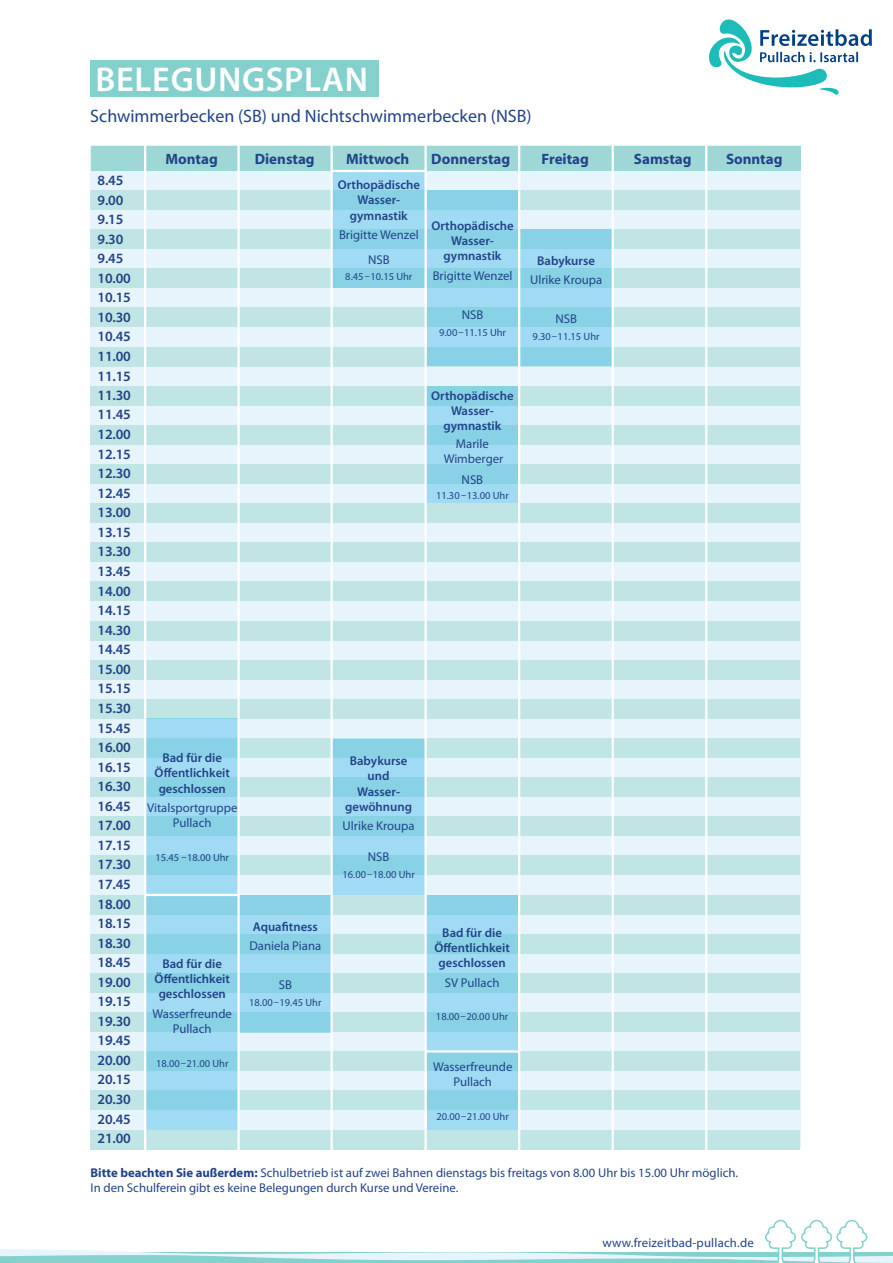
<style>
.page{position:relative;width:893px;height:1263px;background:#fff}
.page>*{position:absolute;margin:0;border:0;box-sizing:border-box;transform-origin:0 0}
.t1{font:600 34.5px "Myriad Pro";letter-spacing:.02em;color:#fff}
.t2{font:18px "Myriad Pro";color:#224389}
.t3{font:700 15px "Myriad";color:#224389}
.t4{font:600 14.25px/19.5px "Myriad Pro";letter-spacing:-.01em;color:#224389}
.t5{font:12.75px/15.3px "Myriad Pro";color:#224389;text-align:center}
.t6{font:600 12.75px/15.3px "Myriad Pro";color:#224389;text-align:center}
.t7{font:10.5px "Myriad Pro";color:#224389}
.s1{font-weight:700}
</style>
<div class="page">
<svg style="left:709px;top:19px;width:163px;height:76px"></svg>
<div style="left:90px;top:61px;width:288px;height:36px;background:#84d0cd"></div>
<svg style="left:0;top:1219px;width:893px;height:44px"></svg>
<div style="left:90px;top:146px;width:711px;height:1003px;background:#e8f4fb"></div>
<div style="left:91px;top:146px;width:710px;height:24px;background:#9ed8d6"></div>
<div style="left:90px;top:190px;width:710px;height:20px;background:#c1e5e4"></div>
<div style="left:90px;top:229px;width:710px;height:20px;background:#c1e5e4"></div>
<div style="left:90px;top:268px;width:710px;height:20px;background:#c1e5e4"></div>
<div style="left:90px;top:308px;width:710px;height:19px;background:#c1e5e4"></div>
<div style="left:90px;top:347px;width:710px;height:19px;background:#c1e5e4"></div>
<div style="left:90px;top:386px;width:710px;height:19px;background:#c1e5e4"></div>
<div style="left:90px;top:425px;width:710px;height:20px;background:#c1e5e4"></div>
<div style="left:90px;top:464px;width:710px;height:20px;background:#c1e5e4"></div>
<div style="left:90px;top:503px;width:710px;height:20px;background:#c1e5e4"></div>
<div style="left:90px;top:542px;width:710px;height:20px;background:#c1e5e4"></div>
<div style="left:90px;top:582px;width:710px;height:19px;background:#c1e5e4"></div>
<div style="left:90px;top:621px;width:710px;height:19px;background:#c1e5e4"></div>
<div style="left:90px;top:660px;width:710px;height:19px;background:#c1e5e4"></div>
<div style="left:90px;top:699px;width:710px;height:20px;background:#c1e5e4"></div>
<div style="left:90px;top:738px;width:710px;height:20px;background:#c1e5e4"></div>
<div style="left:90px;top:777px;width:710px;height:20px;background:#c1e5e4"></div>
<div style="left:90px;top:816px;width:710px;height:20px;background:#c1e5e4"></div>
<div style="left:90px;top:856px;width:710px;height:19px;background:#c1e5e4"></div>
<div style="left:90px;top:895px;width:710px;height:19px;background:#c1e5e4"></div>
<div style="left:90px;top:934px;width:710px;height:19px;background:#c1e5e4"></div>
<div style="left:90px;top:973px;width:710px;height:20px;background:#c1e5e4"></div>
<div style="left:90px;top:1012px;width:710px;height:20px;background:#c1e5e4"></div>
<div style="left:90px;top:1051px;width:710px;height:20px;background:#c1e5e4"></div>
<div style="left:90px;top:1090px;width:710px;height:20px;background:#c1e5e4"></div>
<div style="left:90px;top:1130px;width:710px;height:19px;background:#c1e5e4"></div>
<div style="left:332px;top:172px;width:94px;height:116px;background:linear-gradient(to right,#94d6ec,#94d6ec)"></div>
<div style="left:147px;top:719px;width:91px;height:176px;background:linear-gradient(to right,#96d7ed,#96d7ed)"></div>
<div style="left:147px;top:895px;width:91px;height:234px;background:linear-gradient(to right,#95d6ec,#95d6ec)"></div>
<div style="left:427px;top:1052px;width:91px;height:77px;background:linear-gradient(to right,#95d6ec,#95d6ec)"></div>
<div style="left:426px;top:895px;width:92px;height:157px;background:linear-gradient(to right,#95d6ec,#95d6ec)"></div>
<div style="left:239px;top:895px;width:92px;height:137px;background:linear-gradient(to right,#93d6eb,#93d6eb)"></div>
<div style="left:427px;top:386px;width:91px;height:117px;background:linear-gradient(to right,#95d6ec,#95d6ec)"></div>
<div style="left:427px;top:190px;width:91px;height:176px;background:linear-gradient(to right,#94d6eb,#94d6eb)"></div>
<div style="left:520px;top:229px;width:92px;height:137px;background:linear-gradient(to right,#93d6eb,#93d6eb)"></div>
<div style="left:332px;top:738px;width:94px;height:156px;background:linear-gradient(to right,#95d6ec,#95d6ec)"></div>
<hr style="left:331px;top:170px;width:95px;height:2px;background:#fff">
<hr style="left:144px;top:894px;width:96px;height:2px;background:#fff">
<hr style="left:425px;top:1050px;width:94px;height:3px;background:#fff">
<hr style="left:144px;top:146px;width:2px;height:1008px;background:#fff">
<hr style="left:237px;top:146px;width:3px;height:1009px;background:#fff">
<hr style="left:330px;top:146px;width:3px;height:1009px;background:#fff">
<hr style="left:424px;top:146px;width:3px;height:1009px;background:#fff">
<hr style="left:518px;top:146px;width:2px;height:1007px;background:#fff">
<hr style="left:612px;top:146px;width:2px;height:1005px;background:#fff">
<hr style="left:705px;top:146px;width:2px;height:1018px;background:#fff">
<h1 class="t1" style="left:96px;top:57px;width:274px">Belegungsplan</h1>
<h2 class="t2" style="left:90px;top:105px;width:443px">Schwimmerbecken (SB) und Nichtschwimmerbecken (NSB)</h2>
<p class="t3" style="left:166px;top:151px;width:54px">Montag</p>
<p class="t3" style="left:255px;top:151px;width:61px">Dienstag</p>
<p class="t3" style="left:346px;top:151px;width:65px">Mittwoch</p>
<p class="t3" style="left:431px;top:151px;width:81px">Donnerstag</p>
<p class="t3" style="left:542px;top:151px;width:49px">Freitag</p>
<p class="t3" style="left:634px;top:151px;width:59px">Samstag</p>
<p class="t3" style="left:726px;top:151px;width:58px">Sonntag</p>
<p class="t4" style="left:98px;top:170px;width:35px">8.45<br>9.00<br>9.15<br>9.30<br>9.45<br>10.00<br>10.15<br>10.30<br>10.45<br>11.00<br>11.15<br>11.30<br>11.45<br>12.00<br>12.15<br>12.30<br>12.45<br>13.00<br>13.15<br>13.30<br>13.45<br>14.00<br>14.15<br>14.30<br>14.45<br>15.00<br>15.15<br>15.30<br>15.45<br>16.00<br>16.15<br>16.30<br>16.45<br>17.00<br>17.15<br>17.30<br>17.45<br>18.00<br>18.15<br>18.30<br>18.45<br>19.00<br>19.15<br>19.30<br>19.45<br>20.00<br>20.15<br>20.30<br>20.45<br>21.00</p>
<p class="t6" style="left:338px;top:177px;width:84px">Orthopädische<br>Wasser&shy;gymnastik</p>
<p class="t6" style="left:431px;top:218px;width:84px">Orthopädische<br>Wasser&shy;gymnastik</p>
<p class="t5" style="left:433px;top:268px;width:81px">Brigitte Wenzel</p>
<p class="t5" style="left:462px;top:307px;width:23px">NSB</p>
<p class="t7" style="left:439px;top:326px;width:68px">9.00 – 11.15 Uhr</p>
<p class="t5" style="left:339px;top:223px;width:81px;line-height:24.3px">Brigitte Wenzel<br>NSB</p>
<p class="t7" style="left:345px;top:270px;width:69px">8.45 – 10.15 Uhr</p>
<p class="t6" style="left:537px;top:252px;width:59px">Babykurse</p>
<p class="t5" style="left:530px;top:272px;width:74px">Ulrike Kroupa</p>
<p class="t5" style="left:555px;top:311px;width:23px">NSB</p>
<p class="t7" style="left:533px;top:330px;width:68px">9.30 – 11.15 Uhr</p>
<p class="t6" style="left:431px;top:387px;width:84px">Orthopädische<br>Wasser&shy;gymnastik</p>
<p class="t5" style="left:444px;top:435px;width:61px">Marile<br>Wimberger</p>
<p class="t5" style="left:462px;top:472px;width:23px">NSB</p>
<p class="t7" style="left:436px;top:489px;width:74px">11.30 – 13.00 Uhr</p>
<p class="t6" style="left:155px;top:750px;width:77px">Bad für die<br>Öffentlichkeit geschlossen</p>
<p class="t5" style="left:147px;top:800px;width:92px">Vitalsportgruppe<br>Pullach</p>
<p class="t7" style="left:155px;top:851px;width:75px">15.45 – 18.00 Uhr</p>
<p class="t6" style="left:345px;top:753px;width:68px">Babykurse und<br>Wasser&shy;gewöhnung</p>
<p class="t5" style="left:343px;top:818px;width:74px">Ulrike Kroupa</p>
<p class="t5" style="left:368px;top:849px;width:23px">NSB</p>
<p class="t7" style="left:342px;top:868px;width:74px">16.00 – 18.00 Uhr</p>
<p class="t6" style="left:253px;top:918px;width:67px">Aquafitness</p>
<p class="t5" style="left:249px;top:938px;width:73px">Daniela Piana</p>
<p class="t5" style="left:279px;top:977px;width:15px">SB</p>
<p class="t7" style="left:249px;top:996px;width:74px">18.00 – 19.45 Uhr</p>
<p class="t6" style="left:434px;top:924px;width:77px">Bad für die<br>Öffentlichkeit geschlossen</p>
<p class="t5" style="left:445px;top:974px;width:56px">SV Pullach</p>
<p class="t7" style="left:436px;top:1010px;width:74px">18.00 – 20.00 Uhr</p>
<p class="t6" style="left:155px;top:955px;width:77px">Bad für die<br>Öffentlichkeit geschlossen</p>
<p class="t5" style="left:153px;top:1006px;width:81px">Wasserfreunde<br>Pullach</p>
<p class="t7" style="left:156px;top:1057px;width:74px">18.00 – 21.00 Uhr</p>
<p class="t5" style="left:433px;top:1059px;width:81px">Wasserfreunde<br>Pullach</p>
<p class="t7" style="left:436px;top:1110px;width:74px">20.00 – 21.00 Uhr</p>
<p class="t5" style="left:91px;top:1164px;width:649px;text-align:left"><span class="s1">Bitte beachten Sie außerdem:</span> Schulbetrieb ist auf zwei Bahnen dienstags bis freitags von 8.00 Uhr bis 15.00 Uhr möglich.<br>In den Schulferein gibt es keine Belegungen durch Kurse und Vereine.</p>
<p class="t5" style="left:602px;top:1234px;width:153px">www.freizeitbad-pullach.de</p>
</div>
